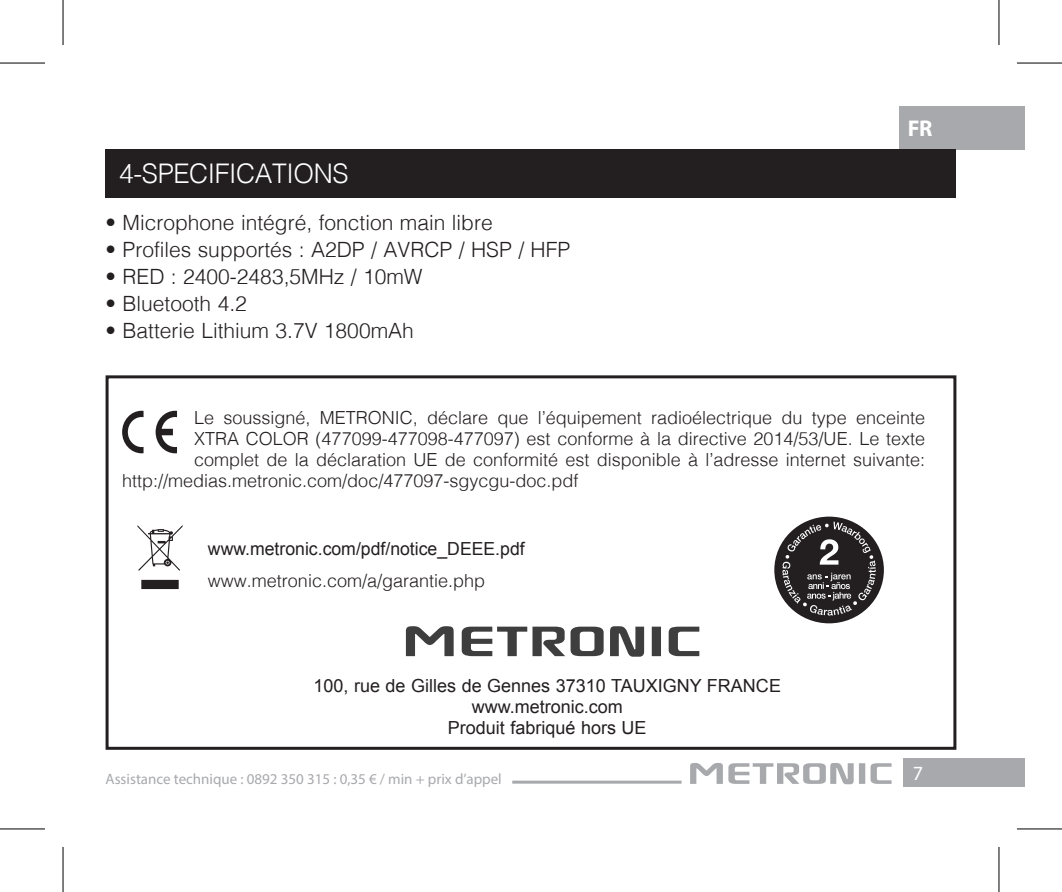
<style>
.page{position:relative;width:1062px;height:892px;background:#fff}
.page>*{position:absolute;margin:0;border:0;box-sizing:border-box;transform-origin:0 0}
.t1{font:300 27px "Helvetica";letter-spacing:-.015em;color:#fff}
.t2{font:700 22.8px "Myriad Pro";color:#fff}
.t3{font:300 21px "Helvetica";color:#231f20}
.t4{font:20.1px "Myriad Pro";color:#fff}
.t5{font:300 18px "Helvetica";color:#231f20}
.Normal_e{font:18px "Arial";color:#231f20}
.t6{font:15px "Myriad Pro";color:#a8a9ad}
</style>
<div class="page">
<div style="left:898px;top:106px;width:126px;height:43px;background:#a8a9ad"></div>
<svg style="left:728px;top:763px;width:163px;height:21px"></svg>
<svg style="left:690px;top:763px;width:32px;height:20px"></svg>
<div style="left:903px;top:758px;width:121px;height:28px;background:#a8a9ad"></div>
<hr style="left:512px;top:780px;width:169px;height:3px;background:#a8a9ad">
<div style="left:106px;top:375px;width:850px;height:374px;border:3px solid #231f20"></div>
<div style="left:106px;top:149px;width:850px;height:49px;background:#231f20"></div>
<svg style="left:122px;top:410px;width:55px;height:43px"></svg>
<div style="left:774px;top:516px;width:109px;height:107px;background:#231f20;border-radius:50%"></div>
<svg style="left:782px;top:521px;width:93px;height:94px"></svg>
<svg style="left:461px;top:626px;width:238px;height:30px"></svg>
<svg style="left:406px;top:626px;width:47px;height:30px"></svg>
<svg style="left:137px;top:525px;width:45px;height:64px"></svg>
<svg style="left:0;top:829px;width:45px;height:1px"></svg>
<svg style="left:1017px;top:829px;width:44px;height:1px"></svg>
<hr style="left:0;top:62px;width:45px;height:2px;background:#000">
<hr style="left:1016px;top:62px;width:45px;height:2px;background:#000">
<hr style="left:0;top:828px;width:45px;height:1px;background:#000">
<hr style="left:1016px;top:828px;width:45px;height:1px;background:#000">
<hr style="left:62px;top:0;width:2px;height:45px;background:#000">
<hr style="left:62px;top:846px;width:2px;height:45px;background:#000">
<hr style="left:998px;top:0;width:1px;height:45px;background:#000">
<hr style="left:998px;top:846px;width:1px;height:45px;background:#000">
<p class="t1" style="left:119px;top:151px;width:231px">4-SPECIFICATIONS</p>
<p class="t3" style="left:106px;top:204px;width:388px">• Microphone intégré, fonction main libre</p>
<p class="t3" style="left:106px;top:231px;width:466px">• Profiles supportés : A2DP / AVRCP / HSP / HFP</p>
<p class="t3" style="left:106px;top:258px;width:318px">• RED : 2400-2483,5MHz / 10mW</p>
<p class="t3" style="left:106px;top:285px;width:143px">• Bluetooth 4.2</p>
<p class="t3" style="left:106px;top:312px;width:310px">• Batterie Lithium 3.7V 1800mAh</p>
<p class="t2" style="left:907px;top:113px;width:26px">FR</p>
<p class="t5" style="left:194px;top:402px;width:732px">Le soussigné, METRONIC, déclare que l’équipement radioélectrique du type enceinte</p>
<p class="t5" style="left:194px;top:423px;width:732px">XTRA COLOR (477099-477098-477097) est conforme à la directive 2014/53/UE. Le texte</p>
<p class="t5" style="left:194px;top:444px;width:732px">complet de la déclaration UE de conformité est disponible à l’adresse internet suivante:</p>
<p class="t5" style="left:122px;top:465px;width:458px">http://medias.metronic.com/doc/477097-sgycgu-doc.pdf</p>
<p class="Normal_e" style="left:208px;top:536px;width:318px">www.metronic.com/pdf/notice_DEEE.pdf</p>
<p class="t5" style="left:208px;top:565px;width:279px">www.metronic.com/a/garantie.php</p>
<p class="Normal_e" style="left:313px;top:673px;width:469px">100, rue de Gilles de Gennes 37310 TAUXIGNY FRANCE</p>
<p class="Normal_e" style="left:471px;top:694px;width:153px">www.metronic.com</p>
<p class="Normal_e" style="left:448px;top:715px;width:200px">Produit fabriqué hors UE</p>
<p class="t6" style="left:106px;top:769px;width:398px">Assistance technique : 0892 350 315 : 0,35 € / min + prix d’appel</p>
<p class="t4" style="left:912px;top:760px;width:12px">7</p>
</div>
